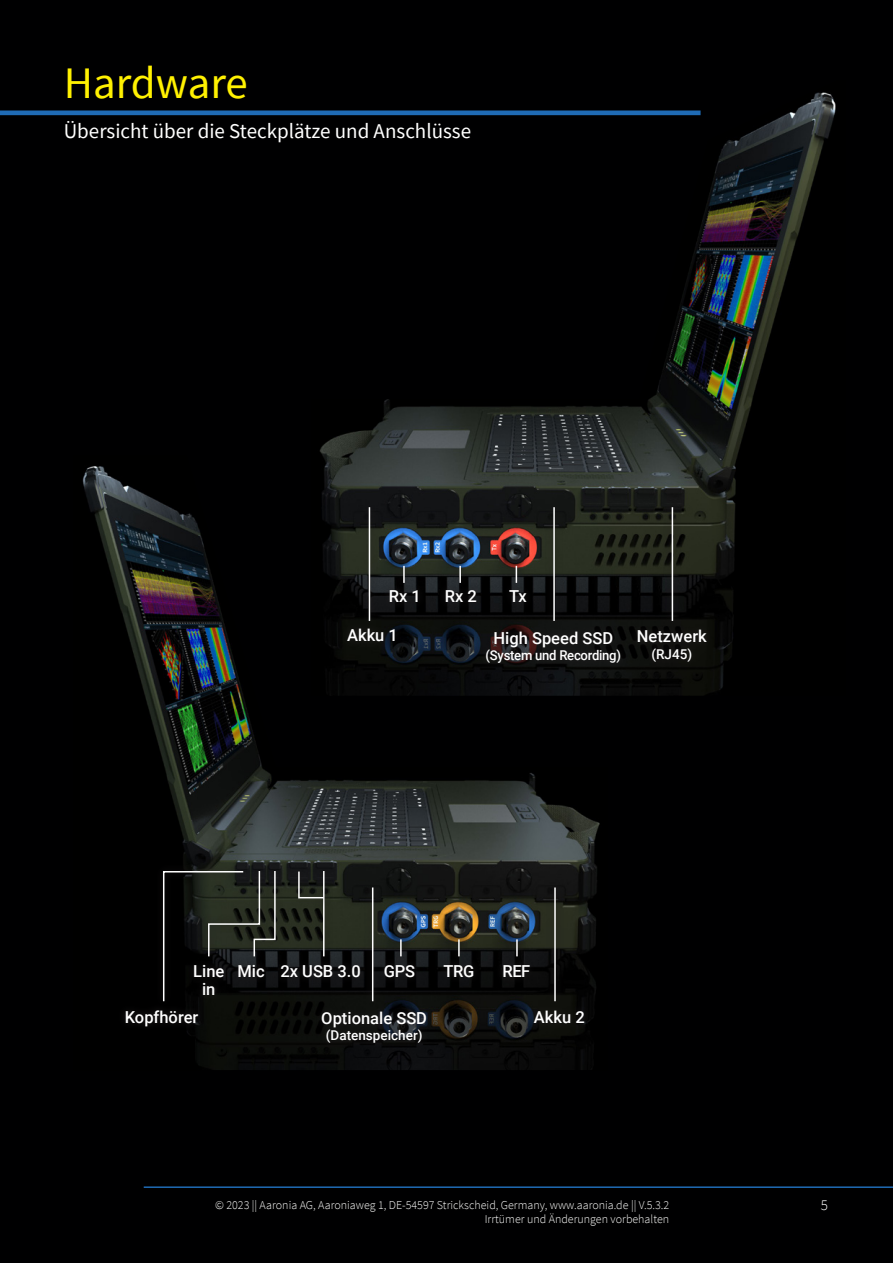
<style>
.page{position:relative;width:893px;height:1263px;background:#000001}
.page>*{position:absolute;margin:0;border:0;box-sizing:border-box;transform-origin:0 0}
.t1{font:45px "Source Sans Pro";color:#fff101}
.t2{font:21px "Source Sans Pro";color:#fff}
.t3{font:500 16.5px "Roboto";color:#fff}
.t4{font:300 15px "Source Sans Pro";color:#fff}
.t5{font:500 13.5px "Roboto";letter-spacing:-.01em;color:#fff}
.t6{font:300 12px "Source Sans Pro";color:#fff}
</style>
<div class="page">
<hr style="left:144px;top:1186px;width:749px;height:2px;background:#1f6bb5">
<svg style="left:0;top:110px;width:311px;height:5px;background:#1b60a3"></svg>
<img style="left:311px;top:92px;width:525px;height:604px">
<img style="left:82px;top:455px;width:525px;height:615px">
<svg style="left:382px;top:582px;width:44px;height:29px"></svg>
<svg style="left:438px;top:582px;width:46px;height:29px"></svg>
<svg style="left:502px;top:582px;width:31px;height:28px"></svg>
<svg style="left:395px;top:559px;width:18px;height:31px"></svg>
<svg style="left:403px;top:566px;width:2px;height:17px"></svg>
<svg style="left:392px;top:932px;width:18px;height:25px"></svg>
<svg style="left:400px;top:939px;width:2px;height:17px"></svg>
<svg style="left:315px;top:864px;width:18px;height:93px"></svg>
<hr style="left:323px;top:871px;width:2px;height:85px;background:#fff">
<svg style="left:450px;top:932px;width:18px;height:25px"></svg>
<svg style="left:458px;top:939px;width:2px;height:17px"></svg>
<svg style="left:508px;top:932px;width:18px;height:25px"></svg>
<svg style="left:516px;top:939px;width:2px;height:17px"></svg>
<svg style="left:451px;top:559px;width:18px;height:31px"></svg>
<svg style="left:459px;top:566px;width:2px;height:17px"></svg>
<svg style="left:507px;top:559px;width:18px;height:31px"></svg>
<svg style="left:516px;top:566px;width:1px;height:17px"></svg>
<svg style="left:663px;top:500px;width:18px;height:122px"></svg>
<hr style="left:672px;top:507px;width:1px;height:114px;background:#fff">
<svg style="left:546px;top:880px;width:18px;height:122px"></svg>
<hr style="left:554px;top:887px;width:2px;height:114px;background:#fff">
<svg style="left:364px;top:880px;width:17px;height:124px"></svg>
<hr style="left:372px;top:887px;width:1px;height:114px;background:#fff">
<svg style="left:360px;top:500px;width:18px;height:120px"></svg>
<hr style="left:369px;top:507px;width:1px;height:114px;background:#fff">
<svg style="left:545px;top:500px;width:18px;height:124px"></svg>
<hr style="left:553px;top:507px;width:2px;height:114px;background:#fff">
<svg style="left:340px;top:620px;width:63px;height:29px;fill:#0e0f0c"></svg>
<div style="left:630px;top:622px;width:84px;height:47px;background:#10100d"></div>
<svg style="left:479px;top:624px;width:149px;height:47px;fill:#141414"></svg>
<svg style="left:377px;top:957px;width:45px;height:27px"></svg>
<svg style="left:436px;top:957px;width:45px;height:28px"></svg>
<div style="left:496px;top:957px;width:41px;height:28px;background:linear-gradient(to right,#0c0c0c,#0e0e0f)"></div>
<div style="left:118px;top:1002px;width:87px;height:31px;background:#060606"></div>
<svg style="left:314px;top:1004px;width:120px;height:47px;fill:#101110"></svg>
<svg style="left:527px;top:1002px;width:65px;height:29px;fill:#10110d"></svg>
<svg style="left:276px;top:957px;width:92px;height:28px"></svg>
<div style="left:155px;top:863px;width:95px;height:145px;background:linear-gradient(to right,#020203,#0e0f0a)"></div>
<svg style="left:268px;top:864px;width:16px;height:100px"></svg>
<svg style="left:200px;top:864px;width:68px;height:5px"></svg>
<svg style="left:162px;top:869px;width:114px;height:134px"></svg>
<svg style="left:290px;top:864px;width:41px;height:42px"></svg>
<svg style="left:297px;top:870px;width:28px;height:29px"></svg>
<p class="t1" style="left:64px;top:54px;width:186px">Hardware</p>
<p class="t2" style="left:64px;top:118px;width:409px">Übersicht über die Steckplätze und Anschlüsse</p>
<p class="t3" style="left:389px;top:585px;width:34px">Rx 1</p>
<p class="t3" style="left:445px;top:585px;width:34px">Rx 2</p>
<p class="t3" style="left:509px;top:585px;width:19px">Tx</p>
<p class="t3" style="left:347px;top:623px;width:52px">Akku 1</p>
<p class="t3" style="left:637px;top:625px;width:71px">Netzwerk</p>
<p class="t5" style="left:651px;top:644px;width:42px">(RJ45)</p>
<p class="t3" style="left:493px;top:626px;width:121px">High Speed SSD</p>
<p class="t5" style="left:486px;top:646px;width:137px">(System und Recording)</p>
<p class="t3" style="left:193px;top:959px;width:33px">Line</p>
<p class="t3" style="left:202px;top:977px;width:15px">in</p>
<p class="t3" style="left:237px;top:959px;width:29px">Mic</p>
<p class="t3" style="left:280px;top:959px;width:82px">2x USB 3.0</p>
<p class="t3" style="left:384px;top:959px;width:33px">GPS</p>
<p class="t3" style="left:443px;top:959px;width:32px">TRG</p>
<p class="t3" style="left:502px;top:959px;width:30px">REF</p>
<p class="t3" style="left:125px;top:1005px;width:75px">Kopfhörer</p>
<p class="t3" style="left:321px;top:1007px;width:107px">Optionale SSD</p>
<p class="t5" style="left:326px;top:1026px;width:98px">(Datenspeicher)</p>
<p class="t3" style="left:534px;top:1005px;width:52px">Akku 2</p>
<p class="t6" style="left:215px;top:1197px;width:456px">© 2023 || Aaronia AG, Aaroniaweg 1, DE-54597 Strickscheid, Germany, www.aaronia.de || V.5.3.2</p>
<p class="t4" style="left:821px;top:1196px;width:9px">5</p>
<p class="t6" style="left:485px;top:1212px;width:186px">Irrtümer und Änderungen vorbehalten</p>
</div>
